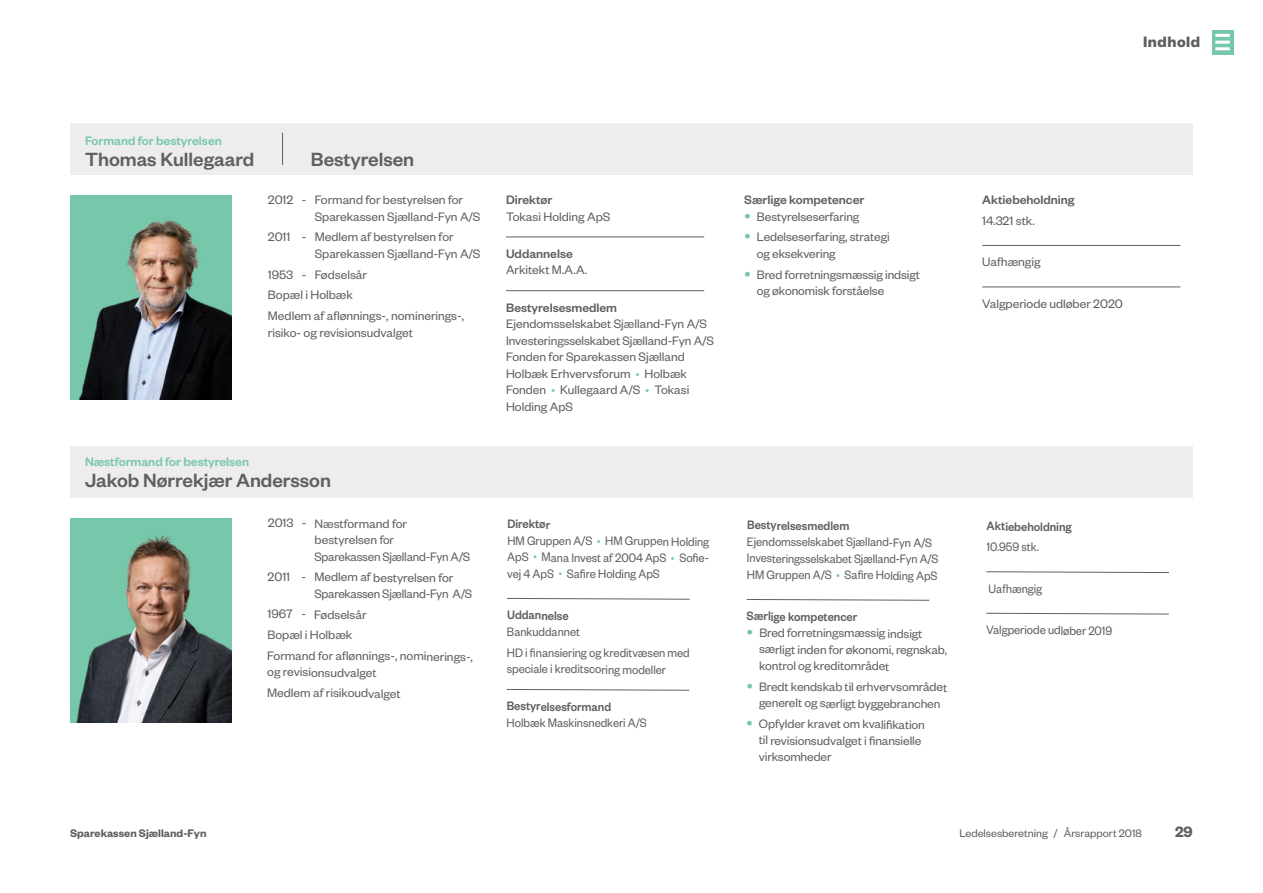
<style>
.page{position:relative;width:1263px;height:893px;background:#fff}
.page>*{position:absolute;margin:0;border:0;box-sizing:border-box;transform-origin:0 0}
.t1{font:500 21px "Founders Grotesk";color:#5f6062}
.t2{font:700 16.5px "Founders Grotesk";letter-spacing:.03em;color:#5f6062}
.t3{font:600 16.5px "Founders Grotesk";color:#5f6062}
.t4{font:13.5px/16.5px "Founders Grotesk";letter-spacing:-.005em;color:#5f6062}
.t5{font:13.5px/16.6px "Founders Grotesk";letter-spacing:-.005em;color:#5f6062;scale:.92 1}
.t6{font:500 13.5px "Founders Grotesk";color:#5f6062;scale:.92 1}
.t7{font:500 13.5px "Founders Grotesk";color:#5f6062}
.t8{font:500 13.5px "Founders Grotesk";color:#77c8aa}
.t9{font:12px "Founders Grotesk";color:#5f6062}
.t10{font:600 12px "Founders Grotesk";color:#5f6062}
.s1{font-weight:300;color:#77c8aa}
.s2{font-weight:500}
.s3{font-family:"Helvetica Neue LT Std";color:#77c8aa}
</style>
<div class="page">
<div style="left:70px;top:123px;width:1123px;height:51px;background:#ededee"></div>
<div style="left:70px;top:446px;width:1123px;height:51px;background:#ededee"></div>
<hr style="left:506px;top:237px;width:198px;height:1px;background:#5f6062">
<hr style="left:506px;top:290px;width:198px;height:1px;background:#5f6062">
<hr style="left:982px;top:245px;width:198px;height:1px;background:#5f6062">
<hr style="left:982px;top:287px;width:198px;height:1px;background:#5f6062">
<svg style="left:507px;top:598px;width:183px;height:2px"></svg>
<svg style="left:506px;top:689px;width:184px;height:2px"></svg>
<svg style="left:746px;top:599px;width:183px;height:2px"></svg>
<svg style="left:986px;top:571px;width:183px;height:2px"></svg>
<svg style="left:986px;top:613px;width:183px;height:1px"></svg>
<div style="left:70px;top:196px;width:162px;height:204px;background:#77c8aa"></div>
<img style="left:79px;top:219px;width:153px;height:181px">
<img style="left:70px;top:519px;width:162px;height:204px">
<hr style="left:282px;top:133px;width:1px;height:32px;background:#5f6062">
<svg style="left:1212px;top:30px;width:21px;height:24px"></svg>
<hr style="left:1215px;top:34px;width:15px;height:3px;background:#fff">
<hr style="left:1215px;top:41px;width:15px;height:3px;background:#fff">
<hr style="left:1215px;top:47px;width:15px;height:3px;background:#fff">
<p class="t2" style="left:1143px;top:31px;width:59px">Indhold</p>
<p class="t8" style="left:85px;top:132px;width:138px">Formand for bestyrelsen</p>
<h1 class="t1" style="left:85px;top:146px;width:171px">Thomas Kullegaard</h1>
<h1 class="t1" style="left:311px;top:146px;width:105px">Bestyrelsen</h1>
<p class="t4" style="left:315px;top:191px;width:167px;text-indent:-47px">2012 - Formand for bestyrelsen for<br>Sparekassen Sjælland-Fyn A/S</p>
<p class="t4" style="left:315px;top:228px;width:167px;text-indent:-47px">2011 - Medlem af bestyrelsen for<br>Sparekassen Sjælland-Fyn A/S</p>
<p class="t4" style="left:268px;top:263px;width:198px;line-height:20.7px">1953 - Fødselsår<br>Bopæl i Holbæk<br>Medlem af aflønnings-, nominerings-,</p>
<p class="t4" style="left:268px;top:323px;width:146px">risiko- og revisionsudvalget</p>
<p class="t8" style="left:85px;top:453px;width:166px">Næstformand for bestyrelsen</p>
<h1 class="t1" style="left:85px;top:467px;width:247px">Jakob Nørrekjær Andersson</h1>
<p class="t4" style="left:314px;top:514px;width:157px;text-indent:-47px">2013 - Næstformand for bestyrelsen for<br>Sparekassen Sjælland-Fyn A/S</p>
<p class="t4" style="left:314px;top:568px;width:159px;text-indent:-47px">2011 - Medlem af bestyrelsen for<br>Sparekassen Sjælland-Fyn A/S</p>
<p class="t4" style="left:267px;top:603px;width:207px;line-height:20.9px">1967 - Fødselsår<br>Bopæl i Holbæk<br>Formand for aflønnings-, nominerings-,</p>
<p class="t4" style="left:267px;top:661px;width:135px;line-height:20.9px">og revisionsudvalget<br>Medlem af risikoudvalget</p>
<p class="t7" style="left:506px;top:191px;width:48px">Direktør</p>
<p class="t4" style="left:506px;top:207px;width:106px">Tokasi Holding ApS</p>
<p class="t7" style="left:506px;top:245px;width:68px">Uddannelse</p>
<p class="t4" style="left:506px;top:261px;width:83px">Arkitekt M.A.A.</p>
<p class="t7" style="left:506px;top:299px;width:113px">Bestyrelsesmedlem</p>
<p class="t4" style="left:506px;top:315px;width:209px">Ejendomsselskabet Sjælland-Fyn A/S<br>Investeringsselskabet Sjælland-Fyn A/S<br>Fonden for Sparekassen Sjælland<br>Holbæk Erhvervsforum <span class="s1">•</span> Holbæk<br>Fonden <span class="s1">•</span> Kullegaard A/S <span class="s1">•</span> Tokasi<br>Holding ApS</p>
<p class="t5" style="left:507px;top:515px;width:221px"><span class="s2">Direktør<br></span>HM Gruppen A/S <span class="s1">•</span> HM Gruppen Holding<br>ApS <span class="s1">•</span> Mana Invest af 2004 ApS <span class="s1">•</span> Sofie&shy;vej 4 ApS <span class="s1">•</span> Safire Holding ApS</p>
<p class="t6" style="left:507px;top:607px;width:68px">Uddannelse</p>
<p class="t5" style="left:507px;top:620px;width:200px;line-height:21px">Bankuddannet<br>HD i finansiering og kreditvæsen med</p>
<p class="t5" style="left:507px;top:660px;width:175px">speciale i kreditscoring modeller</p>
<p class="t6" style="left:507px;top:698px;width:115px">Bestyrelsesformand</p>
<p class="t5" style="left:507px;top:714px;width:154px">Holbæk Maskinsnedkeri A/S</p>
<p class="t7" style="left:744px;top:191px;width:122px">Særlige kompetencer</p>
<p class="t4" style="left:744px;top:207px;width:117px"><span class="s3">•</span> Bestyrelseserfaring</p>
<p class="t4" style="left:757px;top:228px;width:134px;text-indent:-13px"><span class="s3">•</span> Ledelseserfaring, strategi og eksekvering</p>
<p class="t4" style="left:757px;top:265px;width:165px;text-indent:-13px"><span class="s3">•</span> Bred forretningsmæssig indsigt og økonomisk forståelse</p>
<p class="t6" style="left:747px;top:517px;width:113px">Bestyrelsesmedlem</p>
<p class="t5" style="left:747px;top:533px;width:210px">Ejendomsselskabet Sjælland-Fyn A/S<br>Investeringsselskabet Sjælland-Fyn A/S<br>HM Gruppen A/S <span class="s1">•</span> Safire Holding ApS</p>
<p class="t6" style="left:747px;top:608px;width:122px">Særlige kompetencer</p>
<p class="t4" style="left:759px;top:624px;width:189px;text-indent:-13px"><span class="s3">•</span> Bred forretningsmæssig indsigt særligt inden for økonomi, regnskab, kontrol og kreditområdet</p>
<p class="t4" style="left:746px;top:678px;width:202px;text-align:center"><span class="s3">•</span> Bredt kendskab til erhvervsområdet generelt og særligt byggebranchen</p>
<p class="t4" style="left:759px;top:715px;width:168px;text-indent:-13px"><span class="s3">•</span> Opfylder kravet om kvalifikation til revisionsudvalget i finansielle virksomheder</p>
<p class="t7" style="left:982px;top:191px;width:94px">Aktiebeholdning</p>
<p class="t4" style="left:982px;top:212px;width:54px">14.321 stk.</p>
<p class="t4" style="left:982px;top:253px;width:60px">Uafhængig</p>
<p class="t4" style="left:982px;top:295px;width:142px">Valgperiode udløber 2020</p>
<p class="t6" style="left:987px;top:518px;width:94px">Aktiebeholdning</p>
<p class="t5" style="left:986px;top:538px;width:59px">10.959 stk.</p>
<p class="t5" style="left:988px;top:579px;width:60px">Uafhængig</p>
<p class="t5" style="left:986px;top:621px;width:139px">Valgperiode udløber 2019</p>
<p class="t10" style="left:70px;top:825px;width:138px">Sparekassen Sjælland-Fyn</p>
<p class="t9" style="left:959px;top:826px;width:184px">Ledelsesberetning / Årsrapport 2018</p>
<p class="t3" style="left:1175px;top:821px;width:19px">29</p>
</div>
